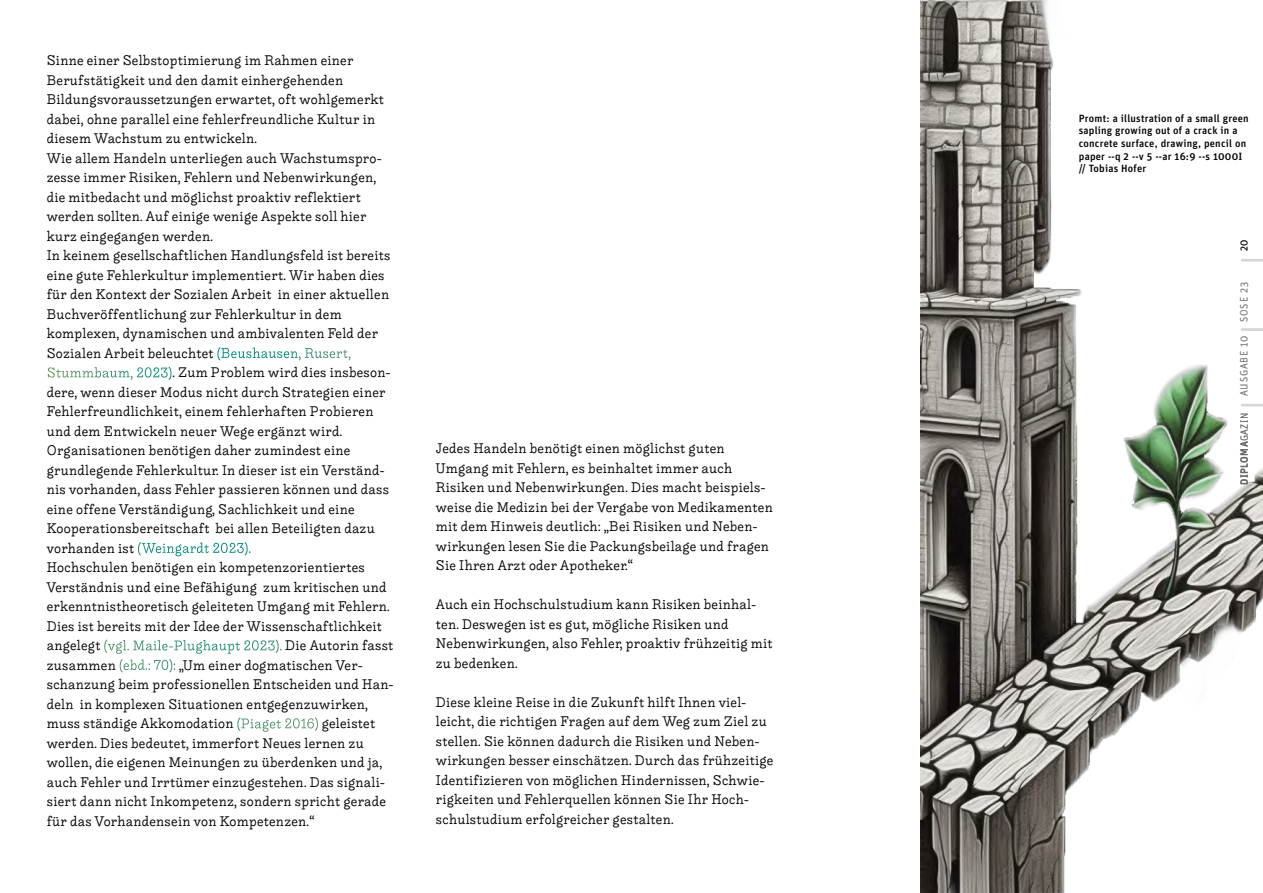
<style>
.page{position:relative;width:1263px;height:893px;background:#fff}
.page>*{position:absolute;margin:0;border:0;box-sizing:border-box;transform-origin:0 0}
.t1{font:13.5px/19.5px "Liebe Ruth";letter-spacing:.02em;color:#000}
.t2{font:500 10.5px/12.6px "Unit Pro";letter-spacing:.02em;color:#000}
.t3{font:300 10.35px "Unit";letter-spacing:.075em;color:#7e7e7d}
.t4{font:500 10.35px "Unit";letter-spacing:.03em;color:#686868}
.t5{font:300 10.35px "Unit";color:#000}
.s1{color:#fff}
.s2{font-weight:300}
</style>
<div class="page">
<img style="left:920px;top:0;width:343px;height:893px">
<hr style="left:1241px;top:404px;width:22px;height:2px;background:#d6d6d7">
<hr style="left:1241px;top:259px;width:22px;height:2px;background:#d6d6d7">
<hr style="left:1241px;top:328px;width:22px;height:3px;background:#d6d6d7">
<p class="t1" style="left:47px;top:51px;width:348px">Sinne einer Selbstoptimierung im Rahmen einer Berufstätigkeit und den damit einhergehenden Bildungsvoraussetzungen erwartet, oft wohlgemerkt dabei, ohne parallel eine fehlerfreundliche Kultur in diesem Wachstum zu entwickeln.<br>Wie allem Handeln unterliegen auch Wachstumspro&shy;zesse immer Risiken, Fehlern und Nebenwirkungen, die mitbedacht und möglichst proaktiv reflektiert werden sollten. Auf einige wenige Aspekte soll hier kurz eingegangen werden.<br>In keinem gesellschaftlichen Handlungsfeld ist bereits eine gute Fehlerkultur implementiert. Wir haben dies für den Kontext der Sozialen Arbeit in einer aktuellen Buchveröffentlichung zur Fehlerkultur in dem komplexen, dynamischen und ambivalenten Feld der Sozialen Arbeit beleuchtet <span class="s1">(Beushausen, Rusert, Stummbaum, 2023)</span>. Zum Problem wird dies insbeson&shy;dere, wenn dieser Modus nicht durch Strategien einer Fehlerfreundlichkeit, einem fehlerhaften Probieren und dem Entwickeln neuer Wege ergänzt wird.<br>Organisationen benötigen daher zumindest eine grundlegende Fehlerkultur. In dieser ist ein Verständ&shy;nis vorhanden, dass Fehler passieren können und dass eine offene Verständigung, Sachlichkeit und eine Kooperationsbereitschaft bei allen Beteiligten dazu vorhanden ist <span class="s1">(Weingardt 2023).<br></span>Hochschulen benötigen ein kompetenzorientiertes Verständnis und eine Befähigung zum kritischen und erkenntnistheoretisch geleiteten Umgang mit Fehlern.<br>Dies ist bereits mit der Idee der Wissenschaftlichkeit angelegt <span class="s1">(vgl. Maile-Plughaupt 2023).</span> Die Autorin fasst zusammen <span class="s1">(ebd.: 70):</span> „Um einer dogmatischen Ver&shy;schanzung beim professionellen Entscheiden und Han&shy;deln in komplexen Situationen entgegenzuwirken, muss ständige Akkomodation <span class="s1">(Piaget 2016)</span> geleistet werden. Dies bedeutet, immerfort Neues lernen zu wollen, die eigenen Meinungen zu überdenken und ja, auch Fehler und Irrtümer einzugestehen. Das signali&shy;siert dann nicht Inkompetenz, sondern spricht gerade für das Vorhandensein von Kompetenzen.“</p>
<p class="t1" style="left:436px;top:439px;width:338px">Jedes Handeln benötigt einen möglichst guten Umgang mit Fehlern, es beinhaltet immer auch Risiken und Nebenwirkungen. Dies macht beispiels&shy;weise die Medizin bei der Vergabe von Medikamenten mit dem Hinweis deutlich: „Bei Risiken und Neben&shy;wirkungen lesen Sie die Packungsbeilage und fragen Sie Ihren Arzt oder Apotheker.“</p>
<p class="t1" style="left:436px;top:595px;width:338px">Auch ein Hochschulstudium kann Risiken beinhal&shy;ten. Deswegen ist es gut, mögliche Risiken und Nebenwirkungen, also Fehler, proaktiv frühzeitig mit zu bedenken.</p>
<p class="t1" style="left:436px;top:692px;width:339px">Diese kleine Reise in die Zukunft hilft Ihnen viel&shy;leicht, die richtigen Fragen auf dem Weg zum Ziel zu stellen. Sie können dadurch die Risiken und Neben&shy;wirkungen besser einschätzen. Durch das frühzeitige Identifizieren von möglichen Hindernissen, Schwie&shy;rigkeiten und Fehlerquellen können Sie Ihr Hoch&shy;schulstudium erfolgreicher gestalten.</p>
<p class="t2" style="left:1079px;top:111px;width:171px">Promt: a illustration of a small green sapling growing out of a crack in a concrete surface, drawing, pencil on paper --q 2 --v 5 --ar 16:9 --s 1000I // Tobias Hofer</p>
<p class="t5" style="left:1238px;top:251px;width:13px;rotate:-90deg">20</p>
<p class="t3" style="left:1238px;top:322px;width:41px;rotate:-90deg">SOSE 23</p>
<p class="t3" style="left:1238px;top:396px;width:62px;rotate:-90deg">AUSGABE 10</p>
<p class="t4" style="left:1238px;top:484px;width:73px;rotate:-90deg">DIPLOMA<span class="s2">GAZIN</span></p>
</div>
